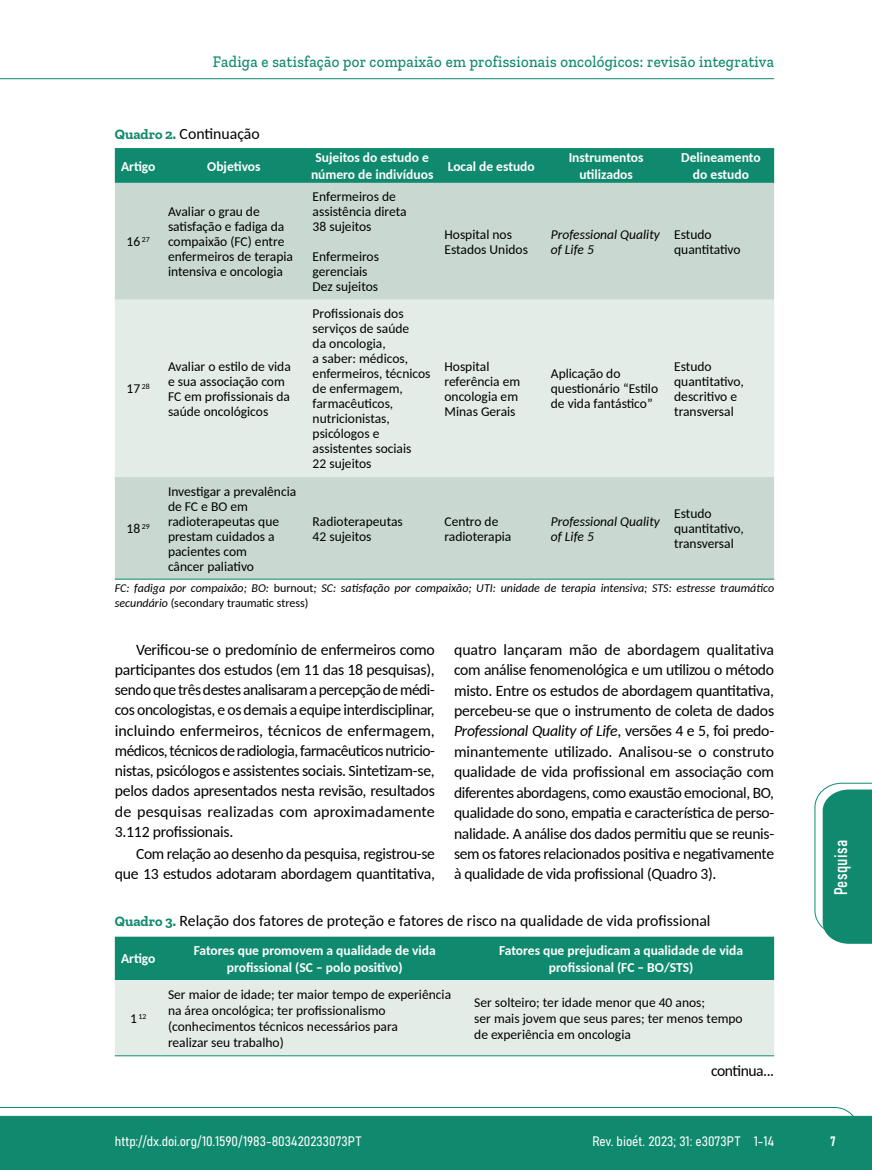
<style>
.page{position:relative;width:872px;height:1170px;background:#fff}
.page>*{position:absolute;margin:0;border:0;box-sizing:border-box;transform-origin:0 0}
.t1{font:18px "Bahnschrift";letter-spacing:.02em;color:#fff}
.t2{font:500 16.5px "Zilla Slab";letter-spacing:.02em;color:#108a6e;scale:.9 1}
.t3{font:15.75px/20.4px "Carlito";letter-spacing:-.015em;color:#000;text-align:justify}
.t4{font:13.5px/15px "Carlito";color:#000}
.t5{font:700 13.5px/16.2px "Carlito";color:#fff;text-align:center}
.t6{font:13.5px "Bahnschrift";color:#fff}
.t7{font:italic 13.5px/15px "Carlito";color:#000}
.t8{font:italic 12px/14.4px "Carlito";color:#000}
.t9{font:7.8px "Carlito";color:#000}
.s1{font-family:"Zilla Slab";font-weight:700;font-size:14.25px;color:#108a6e}
.s2{font-style:normal}
.s3{font-style:italic}
.s4{font-size:13.5px}
</style>
<div class="page">
<svg style="left:0;top:1107px;width:859px;height:62px;background:#2e9880"></svg>
<hr style="left:0;top:78px;width:774px;height:1px;background:#108a6e">
<div style="left:115px;top:148px;width:659px;height:35px;background:#108a6e"></div>
<div style="left:115px;top:183px;width:659px;height:395px;background:#c9d9d1"></div>
<div style="left:115px;top:300px;width:659px;height:177px;background:#e4ece8"></div>
<hr style="left:115px;top:578px;width:47px;height:1px;background:#108a6e">
<hr style="left:162px;top:578px;width:144px;height:1px;background:#108a6e">
<hr style="left:306px;top:578px;width:132px;height:1px;background:#108a6e">
<hr style="left:438px;top:578px;width:106px;height:1px;background:#108a6e">
<hr style="left:544px;top:578px;width:124px;height:1px;background:#108a6e">
<hr style="left:668px;top:578px;width:106px;height:1px;background:#108a6e">
<div style="left:115px;top:936px;width:659px;height:43px;background:#108a6e"></div>
<div style="left:115px;top:979px;width:659px;height:76px;background:#e4ece8"></div>
<hr style="left:115px;top:1055px;width:47px;height:1px;background:#108a6e">
<hr style="left:162px;top:1055px;width:306px;height:1px;background:#108a6e">
<hr style="left:468px;top:1055px;width:306px;height:1px;background:#108a6e">
<svg style="left:814px;top:782px;width:58px;height:161px"></svg>
<p class="t2" style="left:213px;top:53px;width:625px">Fadiga e satisfação por compaixão em profissionais oncológicos: revisão integrativa</p>
<p class="t3" style="left:115px;top:123px;width:146px"><span class="s1">Quadro 2.</span> Continuação</p>
<p class="t5" style="left:121px;top:157px;width:36px">Artigo</p>
<p class="t5" style="left:207px;top:157px;width:55px">Objetivos</p>
<p class="t5" style="left:311px;top:149px;width:124px">Sujeitos do estudo e número de indivíduos</p>
<p class="t5" style="left:448px;top:157px;width:88px">Local de estudo</p>
<p class="t5" style="left:568px;top:149px;width:76px">Instrumentos utilizados</p>
<p class="t5" style="left:681px;top:149px;width:81px">Delineamento do estudo</p>
<p class="t4" style="left:127px;top:233px;width:25px">16 <sup>27</sup></p>
<p class="t4" style="left:168px;top:203px;width:126px">Avaliar o grau de satisfação e fadiga da compaixão (FC) entre enfermeiros de terapia intensiva e oncologia</p>
<p class="t4" style="left:127px;top:381px;width:25px">17 <sup>28</sup></p>
<p class="t4" style="left:168px;top:358px;width:124px">Avaliar o estilo de vida e sua associação com<br>FC em profissionais da saúde oncológicos</p>
<p class="t4" style="left:313px;top:188px;width:95px">Enfermeiros de assistência direta<br>38 sujeitos</p>
<p class="t4" style="left:313px;top:248px;width:68px">Enfermeiros gerenciais<br>Dez sujeitos</p>
<p class="t4" style="left:313px;top:306px;width:119px">Profissionais dos serviços de saúde<br>da oncologia,<br>a saber: médicos, enfermeiros, técnicos de enfermagem, farmacêuticos, nutricionistas, psicólogos e assistentes sociais<br>22 sujeitos</p>
<p class="t4" style="left:444px;top:226px;width:85px">Hospital nos<br>Estados Unidos</p>
<p class="t7" style="left:551px;top:226px;width:111px">Professional Quality of Life 5</p>
<p class="t4" style="left:674px;top:226px;width:68px">Estudo quantitativo</p>
<p class="t4" style="left:444px;top:358px;width:77px">Hospital referência em oncologia em<br>Minas Gerais</p>
<p class="t4" style="left:551px;top:366px;width:109px">Aplicação do questionário “Estilo de vida fantástico”</p>
<p class="t4" style="left:674px;top:358px;width:71px">Estudo quantitativo, descritivo e transversal</p>
<p class="t4" style="left:168px;top:483px;width:130px">Investigar a prevalência de FC e BO em radioterapeutas que prestam cuidados a pacientes com<br>câncer paliativo</p>
<p class="t4" style="left:313px;top:513px;width:92px">Radioterapeutas<br>42 sujeitos</p>
<p class="t4" style="left:444px;top:513px;width:68px">Centro de radioterapia</p>
<p class="t7" style="left:551px;top:513px;width:111px">Professional Quality of Life 5</p>
<p class="t4" style="left:674px;top:505px;width:71px">Estudo quantitativo, transversal</p>
<p class="t8" style="left:115px;top:580px;width:661px">FC: fadiga por compaixão; BO: <span class="s2">burnout</span>; SC: satisfação por compaixão; UTI: unidade de terapia intensiva; STS: estresse traumático secundário <span class="s2">(secondary traumatic stress)</span></p>
<p class="t4" style="left:127px;top:520px;width:25px">18 <sup>29</sup></p>
<p class="t3" style="left:115px;top:638px;width:321px;text-indent:21px">Verificou-se o predomínio de enfermeiros como participantes dos estudos (em 11 das 18 pesquisas), sendo que três destes analisaram a percepção de médi&shy;cos oncologistas, e os demais a equipe interdisciplinar, incluindo enfermeiros, técnicos de enfermagem, médicos, técnicos de radiologia, farmacêuticos nutricio&shy;nistas, psicólogos e assistentes sociais. Sintetizam-se, pelos dados apresentados nesta revisão, resultados de pesquisas realizadas com aproximadamente 3.112 profissionais.</p>
<p class="t3" style="left:115px;top:843px;width:321px;text-align:right">Com relação ao desenho da pesquisa, registrou-se que 13 estudos adotaram abordagem quantitativa,</p>
<p class="t3" style="left:454px;top:638px;width:322px">quatro lançaram mão de abordagem qualitativa com análise fenomenológica e um utilizou o método misto. Entre os estudos de abordagem quantitativa, percebeu-se que o instrumento de coleta de dados <span class="s3">Professional Quality of Life</span>, versões 4 e 5, foi predo&shy;minantemente utilizado. Analisou-se o construto qualidade de vida profissional em associação com diferentes abordagens, como exaustão emocional, BO, qualidade do sono, empatia e característica de perso&shy;nalidade. A análise dos dados permitiu que se reunis&shy;sem os fatores relacionados positiva e negativamente à qualidade de vida profissional (Quadro 3).</p>
<p class="t3" style="left:115px;top:910px;width:597px"><span class="s1">Quadro 3.</span> Relação dos fatores de proteção e fatores de risco na qualidade de vida profissional</p>
<p class="t5" style="left:121px;top:950px;width:36px">Artigo</p>
<p class="t5" style="left:194px;top:942px;width:244px">Fatores que promovem a qualidade de vida profissional (SC – polo positivo)</p>
<p class="t5" style="left:499px;top:942px;width:245px">Fatores que prejudicam a qualidade de vida profissional (FC – BO/STS)</p>
<p class="t9" style="left:130px;top:1010px;width:18px"><span class="s4">1</span> 12</p>
<p class="t4" style="left:168px;top:985px;width:285px;line-height:16.2px">Ser maior de idade; ter maior tempo de experiência na área oncológica; ter profissionalismo (conhecimentos técnicos necessários para<br>realizar seu trabalho)</p>
<p class="t4" style="left:474px;top:993px;width:270px;line-height:16.2px">Ser solteiro; ter idade menor que 40 anos;<br>ser mais jovem que seus pares; ter menos tempo de experiência em oncologia</p>
<p class="t3" style="left:711px;top:1060px;width:64px">continua...</p>
<p class="t1" style="left:827px;top:895px;width:57px;rotate:-90deg">Pesquisa</p>
<p class="t6" style="left:115px;top:1131px;width:248px">http://dx.doi.org/10.1590/1983-803420233073PT</p>
<p class="t6" style="left:592px;top:1131px;width:183px">Rev. bioét. 2023; 31: e3073PT 1-14</p>
<p class="t6" style="left:830px;top:1130px;width:7px">7</p>
</div>
